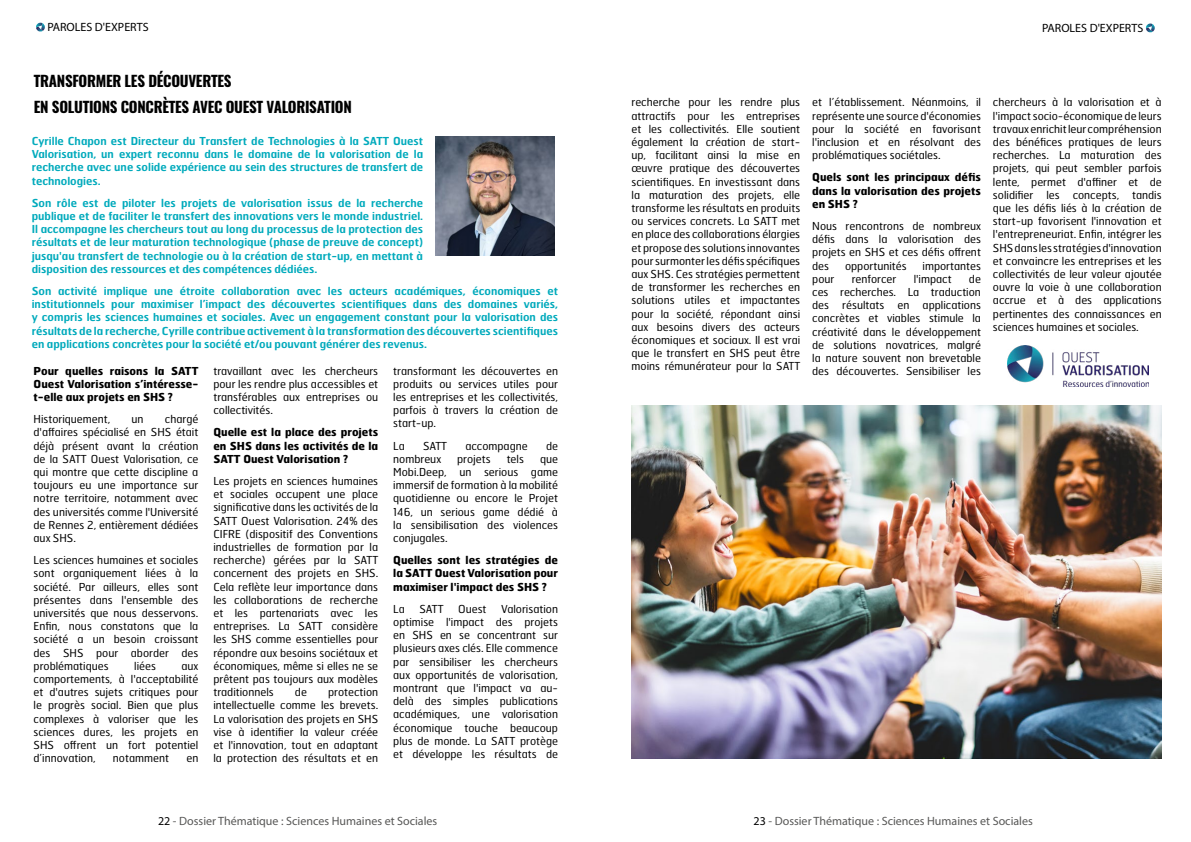
<style>
.page{position:relative;width:1191px;height:842px;background:#fff}
.page>*{position:absolute;margin:0;border:0;box-sizing:border-box;transform-origin:0 0}
.t1{font:700 15px/26px "Oswald";letter-spacing:-.02em;color:#000}
.t2{font:12px "Myriad Pro";color:#575756}
.t3{font:12px "Myriad Pro";color:#000}
.t4{font:11px/13.2px "Hermes FB";color:#000;text-align:justify}
.t5{font:600 11px/13.2px "Hermes FB";color:#00aabc;text-align:justify}
.t6{font:700 11px/13.2px "Hermes FB";color:#000;text-align:justify}
.s1{color:#000}
</style>
<div class="page">
<svg style="left:36px;top:23px;width:9px;height:8px"></svg>
<svg style="left:1145px;top:24px;width:9px;height:8px"></svg>
<img style="left:435px;top:137px;width:119px;height:119px">
<img style="left:631px;top:405px;width:530px;height:354px">
<img style="left:1008px;top:346px;width:140px;height:40px">
<p class="t3" style="left:47px;top:20px;width:103px">PAROLES D'EXPERTS</p>
<p class="t3" style="left:1042px;top:21px;width:103px">PAROLES D'EXPERTS</p>
<h1 class="t1" style="left:34px;top:69px;width:319px">TRANSFORMER LES DÉCOUVERTES<br>EN SOLUTIONS CONCRÈTES AVEC OUEST VALORISATION</h1>
<p class="t4" style="left:631px;top:95px;width:170px">recherche pour les rendre plus attractifs pour les entreprises et les collectivités. Elle soutient également la création de start&shy;up, facilitant ainsi la mise en œuvre pratique des découvertes scientifiques. En investissant dans la maturation des projets, elle transforme les résultats en produits ou services concrets. La SATT met en place des collaborations élargies et propose des solutions innovantes pour surmonter les défis spécifiques aux SHS. Ces stratégies permettent de transformer les recherches en solutions utiles et impactantes pour la société, répondant ainsi aux besoins divers des acteurs économiques et sociaux. Il est vrai que le transfert en SHS peut être moins rémunérateur pour la SATT</p>
<p class="t4" style="left:812px;top:95px;width:170px">et l’établissement. Néanmoins, il représente une source d'économies pour la société en favorisant l'inclusion et en résolvant des problématiques sociétales.</p>
<p class="t4" style="left:993px;top:95px;width:170px">chercheurs à la valorisation et à l'impact socio-économique de leurs travaux enrichit leur compréhension des bénéfices pratiques de leurs recherches. La maturation des projets, qui peut sembler parfois lente, permet d'affiner et de solidifier les concepts, tandis que les défis liés à la création de start-up favorisent l'innovation et l'entrepreneuriat. Enfin, intégrer les SHS dans les stratégies d'innovation et convaincre les entreprises et les collectivités de leur valeur ajoutée ouvre la voie à une collaboration accrue et à des applications pertinentes des connaissances en sciences humaines et sociales.</p>
<p class="t5" style="left:32px;top:134px;width:393px">Cyrille Chapon est Directeur du Transfert de Technologies à la SATT Ouest Valorisation, un expert reconnu dans le domaine de la valorisation de la recherche avec une solide expérience au sein des structures de transfert de technologies.</p>
<p class="t5" style="left:32px;top:196px;width:393px">Son rôle est de piloter les projets de valorisation issus de la recherche publique et de faciliter le transfert des innovations vers le monde industriel.<br>Il accompagne les chercheurs tout au long du processus de la protection des résultats et de leur maturation technologique (phase de preuve de concept) jusqu'au transfert de technologie ou à la création de start-up, en mettant à disposition des ressources et des compétences dédiées.</p>
<p class="t5" style="left:32px;top:284px;width:528px">Son activité implique une étroite collaboration avec les acteurs académiques, économiques et institutionnels pour maximiser l’impact des découvertes scientifiques dans des domaines variés, y compris les sciences humaines et sociales. Avec un engagement constant pour la valorisation des résultats de la recherche, Cyrille contribue activement à la transformation des découvertes scientifiques en applications concrètes pour la société et/ou pouvant générer des revenus.</p>
<p class="t6" style="left:812px;top:170px;width:170px">Quels sont les principaux défis dans la valorisation des projets en SHS ?</p>
<p class="t4" style="left:812px;top:219px;width:170px">Nous rencontrons de nombreux défis dans la valorisation des projets en SHS et ces défis offrent des</p>
<p class="t4" style="left:845px;top:259px;width:63px">opportunités</p>
<p class="t4" style="left:922px;top:259px;width:60px">importantes</p>
<p class="t4" style="left:812px;top:272px;width:170px;text-indent:157px">de ces recherches. La traduction des résultats en applications concrètes et viables stimule la créativité dans le développement de solutions novatrices, malgré la nature souvent non brevetable des découvertes. Sensibiliser les</p>
<p class="t4" style="left:812px;top:272px;width:24px">pour</p>
<p class="t4" style="left:851px;top:272px;width:46px">renforcer</p>
<p class="t4" style="left:913px;top:272px;width:39px">l'impact</p>
<p class="t4" style="left:393px;top:364px;width:166px">transformant les découvertes en produits ou services utiles pour les entreprises et les collectivités, parfois à travers la création de start-up.</p>
<p class="t4" style="left:393px;top:439px;width:13px">La</p>
<p class="t4" style="left:423px;top:439px;width:26px">SATT</p>
<p class="t4" style="left:465px;top:439px;width:64px">accompagne</p>
<p class="t4" style="left:546px;top:439px;width:14px">de</p>
<p class="t4" style="left:393px;top:452px;width:49px">nombreux</p>
<p class="t4" style="left:457px;top:452px;width:35px">projets</p>
<p class="t4" style="left:507px;top:452px;width:19px">tels</p>
<p class="t6" style="left:34px;top:364px;width:166px">Pour quelles raisons la SATT Ouest Valorisation s’intéresse&shy;t-elle aux projets en SHS ?</p>
<p class="t4" style="left:34px;top:412px;width:78px">Historiquement,</p>
<p class="t4" style="left:132px;top:412px;width:14px">un</p>
<p class="t4" style="left:213px;top:364px;width:166px">travaillant avec les chercheurs pour les rendre plus accessibles et transférables aux entreprises ou collectivités.</p>
<p class="t6" style="left:213px;top:425px;width:166px">Quelle est la place des projets en SHS dans les activités de la SATT Ouest Valorisation ?</p>
<p class="t4" style="left:213px;top:474px;width:166px">Les projets en sciences humaines et sociales occupent une place significative dans les activités de la SATT Ouest Valorisation. 24% des CIFRE (dispositif des Conventions industrielles de formation par la recherche) gérées par la SATT concernent des projets en SHS.<br>Cela reflète leur importance dans les collaborations de recherche et les partenariats avec les entreprises. La SATT considère les SHS comme essentielles pour répondre aux besoins sociétaux et économiques, même si elles ne se prêtent pas toujours aux modèles traditionnels</p>
<p class="t4" style="left:34px;top:412px;width:166px;text-indent:131px">chargé d'affaires spécialisé en SHS était déjà présent avant la création de la SATT Ouest Valorisation, ce qui montre que cette discipline a toujours eu une importance sur notre territoire, notamment avec des universités comme l'Université de Rennes 2, entièrement dédiées aux SHS.</p>
<p class="t4" style="left:34px;top:553px;width:166px">Les sciences humaines et sociales sont organiquement liées à la société. Par ailleurs, elles sont présentes dans l'ensemble des universités que nous desservons.<br>Enfin, nous constatons que la société a un besoin croissant des SHS pour aborder des problématiques</p>
<p class="t4" style="left:393px;top:452px;width:166px;text-indent:147px">que Mobi.Deep, un serious game immersif de formation à la mobilité quotidienne ou encore le Projet 146, un serious game dédié à la sensibilisation des violences conjugales.</p>
<p class="t6" style="left:393px;top:553px;width:166px">Quelles sont les stratégies de la SATT Ouest Valorisation pour maximiser l'impact des SHS ?</p>
<p class="t4" style="left:393px;top:602px;width:13px">La</p>
<p class="t4" style="left:419px;top:602px;width:26px">SATT</p>
<p class="t4" style="left:458px;top:602px;width:30px">Ouest</p>
<p class="t4" style="left:393px;top:602px;width:166px;text-indent:108px">Valorisation optimise l'impact des projets en SHS en se concentrant sur plusieurs axes clés. Elle commence par sensibiliser les chercheurs aux opportunités de valorisation, montrant que l'impact va au&shy;delà des simples publications académiques, une valorisation économique touche beaucoup plus de monde. La SATT protège et développe les résultats de</p>
<p class="t4" style="left:134px;top:659px;width:23px">liées</p>
<p class="t4" style="left:34px;top:659px;width:166px;text-indent:148px">aux comportements, à l'acceptabilité et d'autres sujets critiques pour le progrès social. Bien que plus complexes à valoriser que les sciences dures, les projets en SHS offrent un fort potentiel d’innovation,</p>
<p class="t4" style="left:295px;top:685px;width:14px">de</p>
<p class="t4" style="left:213px;top:685px;width:166px;text-indent:115px">protection intellectuelle comme les brevets.<br>La valorisation des projets en SHS vise à identifier la valeur créée et l'innovation, tout en adaptant la protection des résultats et en</p>
<p class="t4" style="left:113px;top:751px;width:58px">notamment</p>
<p class="t4" style="left:186px;top:751px;width:13px">en</p>
<p class="t2" style="left:158px;top:814px;width:281px"><span class="s1">22</span> - Dossier Thématique : Sciences Humaines et Sociales</p>
<p class="t2" style="left:753px;top:814px;width:281px"><span class="s1">23</span> - Dossier Thématique : Sciences Humaines et Sociales</p>
</div>
